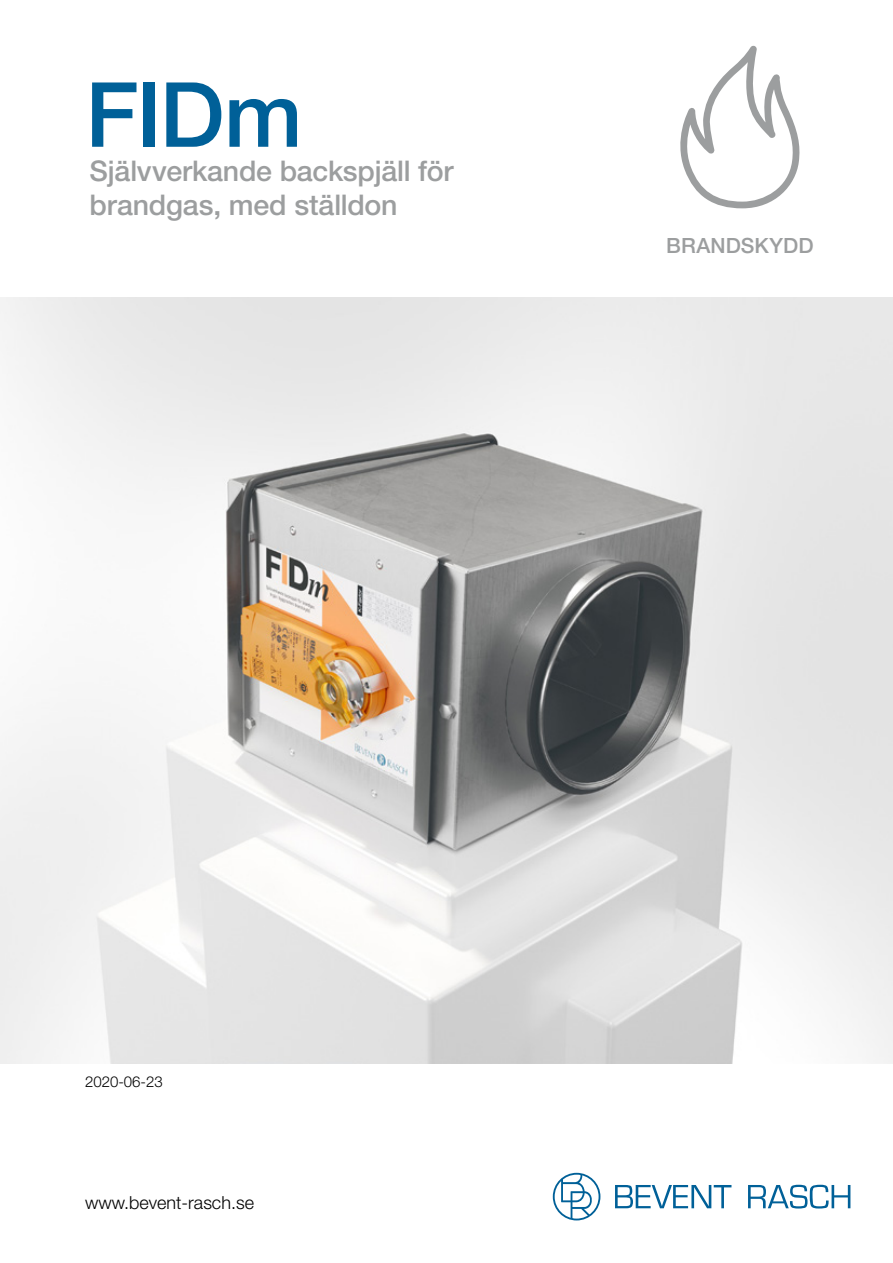
<style>
.page{position:relative;width:893px;height:1263px;background:#fff}
.page>*{position:absolute;margin:0;border:0;box-sizing:border-box;transform-origin:0 0}
.t1{font:500 90px "Helvetica Neue LT Std";color:#006098}
.t2{font:500 28.5px/34.2px "Helvetica Neue LT Std";letter-spacing:-.01em;color:#9c9e9f}
.t3{font:500 21px "Helvetica Neue LT Std";color:#9c9e9f}
.t4{font:300 18px "Helvetica Neue LT Std";color:#000}
.t5{font:300 15px "Helvetica Neue LT Std";color:#000}
</style>
<div class="page">
<svg style="left:680px;top:46px;width:119px;height:162px"></svg>
<svg style="left:615px;top:1185px;width:116px;height:23px"></svg>
<svg style="left:748px;top:1185px;width:102px;height:23px"></svg>
<svg style="left:553px;top:1173px;width:47px;height:47px"></svg>
<img style="left:0;top:298px;width:893px;height:765px">
<h1 class="t1" style="left:85px;top:61px;width:219px">FIDm</h1>
<p class="t2" style="left:90px;top:153px;width:365px">Självverkande backspjäll för brandgas, med ställdon</p>
<p class="t3" style="left:666px;top:233px;width:149px">BRANDSKYDD</p>
<p class="t5" style="left:85px;top:1072px;width:79px">2020-06-23</p>
<p class="t4" style="left:85px;top:1191px;width:170px">www.bevent-rasch.se</p>
</div>
